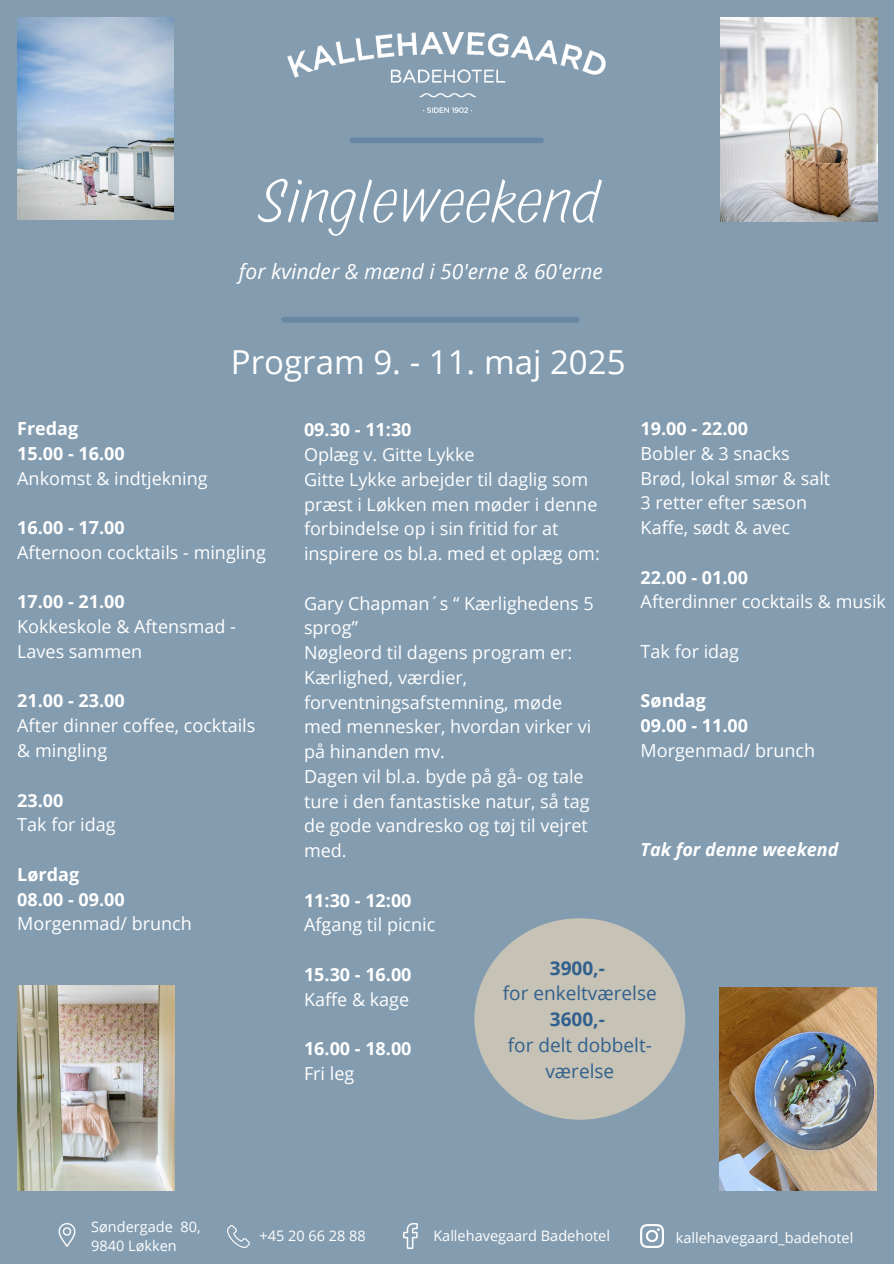
<style>
.page{position:relative;width:894px;height:1264px;background:#fff}
.page>*{position:absolute;margin:0;border:0;box-sizing:border-box;transform-origin:0 0}
.t1{font:60.9px "Pinatas Marks";color:#fff}
.t2{font:33px "Open Sans";color:#fff}
.t3{font:italic 21px "Open Sans";color:#fff}
.t4{font:19.05px/25.8px "Open Sans";color:#30608e;text-align:center}
.t5{font:18px/24.8px "Open Sans";color:#fff}
.t6{font:700 18px/24.8px "Open Sans";color:#fff}
.t7{font:italic 700 18px "Open Sans";color:#fff}
.t8{font:14.55px "Open Sans";color:#fff}
.s1{font-weight:700}
.s2{font-weight:400}
</style>
<div class="page">
<div style="left:0;top:0;width:893px;height:1263px;background:#839cb0"></div>
<img style="left:17px;top:985px;width:158px;height:205px">
<img style="left:719px;top:987px;width:157px;height:203px">
<img style="left:58px;top:1223px;width:18px;height:22px">
<img style="left:640px;top:1224px;width:23px;height:23px">
<img style="left:287px;top:32px;width:319px;height:81px">
<div style="left:352px;top:137px;width:189px;height:6px;background:#6787a4"></div>
<div style="left:284px;top:317px;width:293px;height:5px;background:#6787a4"></div>
<img style="left:228px;top:1225px;width:21px;height:22px">
<img style="left:403px;top:1223px;width:15px;height:25px">
<img style="left:720px;top:17px;width:157px;height:205px">
<img style="left:17px;top:17px;width:157px;height:203px">
<div style="left:474px;top:918px;width:211px;height:201px;background:#c6c2b5;border-radius:50%"></div>
<p class="t1" style="left:259px;top:162px;width:343px">Singleweekend</p>
<h5 class="t3" style="left:239px;top:257px;width:365px">for kvinder &amp; mænd i 50'erne &amp; 60'erne</h5>
<h5 class="t2" style="left:231px;top:338px;width:396px">Program 9. - 11. maj 2025</h5>
<h5 class="t5" style="left:17px;top:416px;width:192px"><span class="s1">Fredag<br>15.00 - 16.00<br></span>Ankomst &amp; indtjekning</h5>
<p class="t5" style="left:17px;top:515px;width:250px"><span class="s1">16.00 - 17.00<br></span>Afternoon cocktails - mingling</p>
<h5 class="t5" style="left:17px;top:589px;width:220px"><span class="s1">17.00 - 21.00<br></span>Kokkeskole &amp; Aftensmad -<br>Laves sammen</h5>
<h5 class="t5" style="left:17px;top:688px;width:239px"><span class="s1">21.00 - 23.00<br></span>After dinner coffee, cocktails &amp; mingling</h5>
<h5 class="t5" style="left:17px;top:787px;width:100px"><span class="s1">23.00<br></span>Tak for idag</h5>
<h5 class="t6" style="left:17px;top:861px;width:176px">Lørdag<br>08.00 - 09.00<br><span class="s2">Morgenmad/ brunch</span></h5>
<h4 class="t5" style="left:640px;top:416px;width:191px"><span class="s1">19.00 - 22.00<br></span>Bobler &amp; 3 snacks<br>Brød, lokal smør &amp; salt<br>3 retter efter sæson<br>Kaffe, sødt &amp; avec</h4>
<h5 class="t5" style="left:640px;top:564px;width:247px"><span class="s1">22.00 - 01.00<br></span>Afterdinner cocktails &amp; musik</h5>
<h5 class="t5" style="left:640px;top:638px;width:100px">Tak for idag</h5>
<h5 class="t6" style="left:640px;top:688px;width:176px">Søndag<br>09.00 - 11.00<br><span class="s2">Morgenmad/ brunch</span></h5>
<p class="t5" style="left:304px;top:417px;width:297px"><span class="s1">09.30 - 11:30<br></span>Oplæg v. Gitte Lykke<br>Gitte Lykke arbejder til daglig som præst i Løkken men møder i denne forbindelse op i sin fritid for at inspirere os bl.a. med et oplæg om:</p>
<p class="t5" style="left:304px;top:590px;width:291px">Gary Chapman´s “ Kærlighedens 5 sprog”<br>Nøgleord til dagens program er:<br>Kærlighed, værdier, forventningsafstemning, møde med mennesker, hvordan virker vi på hinanden mv.<br>Dagen vil bl.a. byde på gå- og tale ture i den fantastiske natur, så tag de gode vandresko og tøj til vejret med.</p>
<p class="t5" style="left:304px;top:887px;width:133px"><span class="s1">11:30 - 12:00<br></span>Afgang til picnic</p>
<h1 class="t6" style="left:304px;top:961px;width:109px">15.30 - 16.00<br><span class="s2">Kaffe &amp; kage</span></h1>
<p class="t6" style="left:304px;top:1035px;width:109px">16.00 - 18.00<br><span class="s2">Fri leg</span></p>
<h5 class="t7" style="left:640px;top:836px;width:199px">Tak for denne weekend</h5>
<h5 class="t4" style="left:502px;top:954px;width:155px"><span class="s1">3900,-<br></span>for enkeltværelse<br><span class="s1">3600,-<br></span>for delt dobbelt&shy;værelse</h5>
<p class="t8" style="left:91px;top:1215px;width:111px">Søndergade 80,</p>
<h2 class="t8" style="left:91px;top:1235px;width:87px">9840 Løkken</h2>
<h5 class="t8" style="left:259px;top:1225px;width:108px">+45 20 66 28 88</h5>
<h5 class="t8" style="left:433px;top:1225px;width:178px">Kallehavegaard Badehotel</h5>
<h5 class="t8" style="left:675px;top:1227px;width:179px">kallehavegaard_badehotel</h5>
</div>
